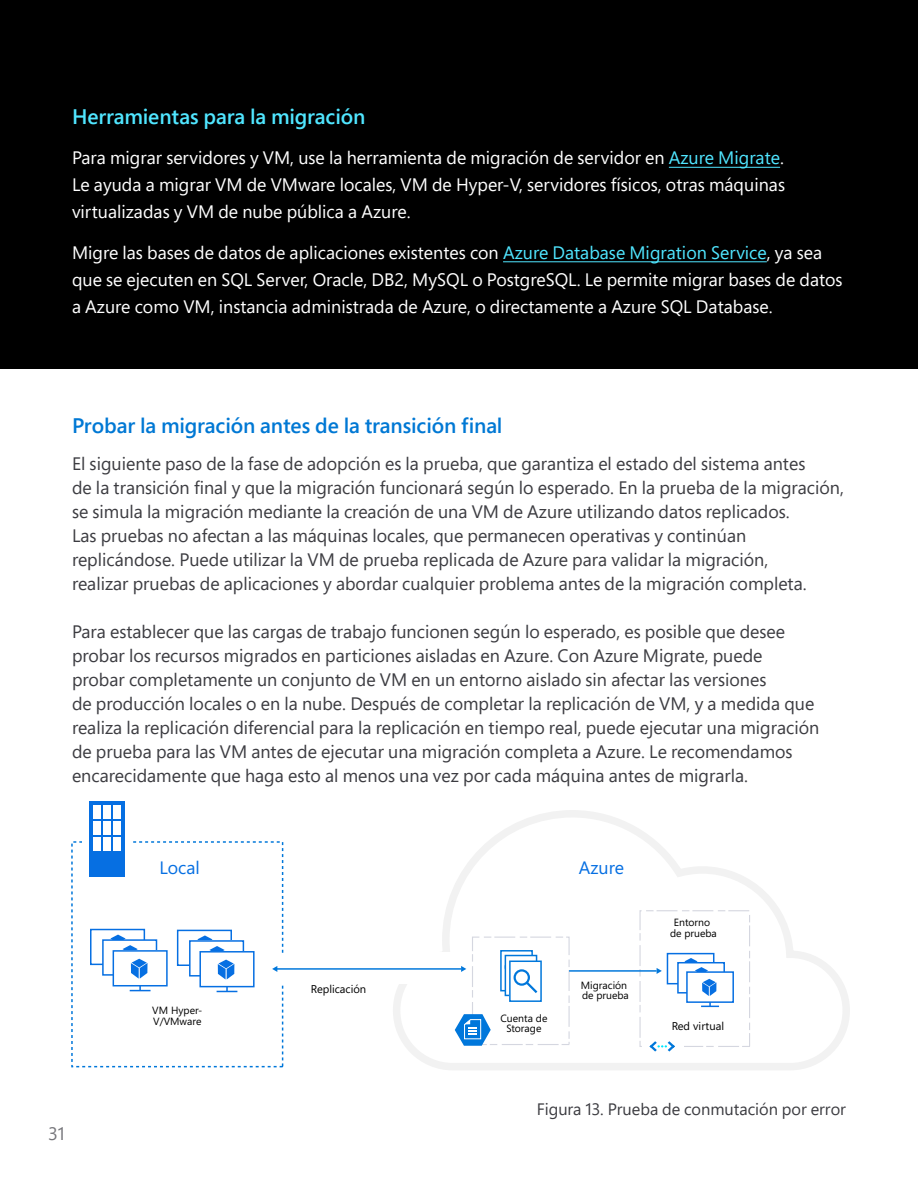
<style>
.page{position:relative;width:918px;height:1188px;background:#fff}
.page>*{position:absolute;margin:0;border:0;box-sizing:border-box;transform-origin:0 0}
.t1{font:600 21px "Segoe Pro";letter-spacing:-.005em;color:#0078d4}
.t2{font:600 21px "Segoe Pro";letter-spacing:-.005em;color:#50e6ff}
.t3{font:18px/24px "Segoe Pro";color:#3c3c41}
.t4{font:18px/27px "Segoe Pro";color:#fff;text-align:justify}
.t5{font:18px "Segoe";color:#066fe2}
.t6{font:18px "Segoe Pro";color:#75757a}
.t7{font:16.5px "Segoe Pro";color:#3c3c41}
.t8{font:11.25px "Segoe";color:#000}
.t9{font:10.5px/10.5px "Segoe";color:#000}
.s1{color:#50e6ff}
</style>
<div class="page">
<div style="left:0;top:0;width:918px;height:369px;background:#000"></div>
<hr style="left:669px;top:167px;width:111px;height:1px;background:#50e6ff">
<hr style="left:503px;top:261px;width:264px;height:1px;background:#50e6ff">
<div style="left:90px;top:929px;width:55px;height:36px;border:1px solid #066fe2"></div>
<div style="left:103px;top:940px;width:53px;height:30px;background:#fff"></div>
<div style="left:102px;top:939px;width:55px;height:37px;border:1px solid #066fe2"></div>
<div style="left:113px;top:951px;width:54px;height:30px;background:#fff"></div>
<div style="left:113px;top:950px;width:55px;height:36px;border:1px solid #066fe2"></div>
<svg style="left:130px;top:986px;width:21px;height:5px"></svg>
<svg style="left:110px;top:935px;width:38px;height:45px"></svg>
<div style="left:177px;top:930px;width:55px;height:36px;border:1px solid #066fe2"></div>
<div style="left:190px;top:941px;width:53px;height:30px;background:#fff"></div>
<div style="left:189px;top:940px;width:55px;height:37px;border:1px solid #066fe2"></div>
<div style="left:200px;top:952px;width:54px;height:30px;background:#fff"></div>
<div style="left:199px;top:951px;width:56px;height:36px;border:1px solid #066fe2"></div>
<svg style="left:217px;top:987px;width:20px;height:5px"></svg>
<svg style="left:197px;top:935px;width:37px;height:46px"></svg>
<svg style="left:393px;top:810px;width:457px;height:260px"></svg>
<div style="left:505px;top:956px;width:32px;height:39px;background:#fff"></div>
<div style="left:505px;top:955px;width:32px;height:41px;border:1px solid #0077db"></div>
<div style="left:510px;top:961px;width:31px;height:40px;background:#fff"></div>
<div style="left:509px;top:961px;width:33px;height:41px;border:1px solid #0077db"></div>
<svg style="left:505px;top:959px;width:32px;height:34px"></svg>
<div style="left:71px;top:841px;width:212px;height:226px;border:1px dashed #0077da"></div>
<div style="left:264px;top:954px;width:38px;height:29px;background:#fff"></div>
<div style="left:394px;top:952px;width:67px;height:32px;background:#fff"></div>
<svg style="left:272px;top:966px;width:5px;height:6px"></svg>
<hr style="left:276px;top:968px;width:185px;height:2px;background:#0077db">
<svg style="left:461px;top:966px;width:5px;height:6px"></svg>
<svg style="left:650px;top:1041px;width:25px;height:11px"></svg>
<div style="left:82px;top:813px;width:48px;height:73px;background:#fff"></div>
<div style="left:89px;top:801px;width:36px;height:76px;background:#066fe2"></div>
<div style="left:94px;top:805px;width:7px;height:13px;background:#fff"></div>
<div style="left:104px;top:805px;width:7px;height:13px;background:#fff"></div>
<div style="left:113px;top:805px;width:8px;height:13px;background:#fff"></div>
<div style="left:94px;top:822px;width:7px;height:13px;background:#fff"></div>
<div style="left:104px;top:822px;width:7px;height:13px;background:#fff"></div>
<div style="left:113px;top:822px;width:8px;height:13px;background:#fff"></div>
<div style="left:94px;top:838px;width:7px;height:13px;background:#fff"></div>
<div style="left:104px;top:838px;width:7px;height:13px;background:#fff"></div>
<div style="left:113px;top:838px;width:8px;height:13px;background:#fff"></div>
<p class="t2" style="left:72px;top:102px;width:295px">Herramientas para la migración</p>
<p class="t4" style="left:72px;top:144px;width:715px">Para migrar servidores y VM, use la herramienta de migración de servidor en <span class="s1">Azure Migrate</span>.<br>Le ayuda a migrar VM de VMware locales, VM de Hyper-V, servidores físicos, otras máquinas virtualizadas y VM de nube pública a Azure.</p>
<p class="t4" style="left:72px;top:238px;width:772px;text-align:left">Migre las bases de datos de aplicaciones existentes con <span class="s1">Azure Database Migration Service</span>, ya sea que se ejecuten en SQL Server, Oracle, DB2, MySQL o PostgreSQL. Le permite migrar bases de datos a Azure como VM, instancia administrada de Azure, o directamente a Azure SQL Database.</p>
<p class="t1" style="left:72px;top:411px;width:432px">Probar la migración antes de la transición final</p>
<p class="t3" style="left:72px;top:451px;width:773px">El siguiente paso de la fase de adopción es la prueba, que garantiza el estado del sistema antes<br>de la transición final y que la migración funcionará según lo esperado. En la prueba de la migración, se simula la migración mediante la creación de una VM de Azure utilizando datos replicados.<br>Las pruebas no afectan a las máquinas locales, que permanecen operativas y continúan replicándose. Puede utilizar la VM de prueba replicada de Azure para validar la migración,<br>realizar pruebas de aplicaciones y abordar cualquier problema antes de la migración completa.</p>
<p class="t3" style="left:72px;top:619px;width:749px">Para establecer que las cargas de trabajo funcionen según lo esperado, es posible que desee probar los recursos migrados en particiones aisladas en Azure. Con Azure Migrate, puede probar completamente un conjunto de VM en un entorno aislado sin afectar las versiones<br>de producción locales o en la nube. Después de completar la replicación de VM, y a medida que realiza la replicación diferencial para la replicación en tiempo real, puede ejecutar una migración de prueba para las VM antes de ejecutar una migración completa a Azure. Le recomendamos encarecidamente que haga esto al menos una vez por cada máquina antes de migrarla.</p>
<p class="t6" style="left:48px;top:1121px;width:18px">31</p>
<p class="t5" style="left:159px;top:855px;width:42px">Local</p>
<p class="t5" style="left:579px;top:855px;width:47px">Azure</p>
<p class="t8" style="left:311px;top:981px;width:57px">Replicación</p>
<p class="t9" style="left:152px;top:1005px;width:51px">VM Hyper-<br>V/VMware</p>
<p class="t9" style="left:501px;top:1013px;width:48px;text-align:center">Cuenta de<br>Storage</p>
<p class="t9" style="left:581px;top:980px;width:49px">Migración de prueba</p>
<p class="t9" style="left:670px;top:917px;width:48px;text-align:center">Entorno de prueba</p>
<p class="t8" style="left:672px;top:1018px;width:54px">Red virtual</p>
<p class="t7" style="left:537px;top:1098px;width:311px">Figura 13. Prueba de conmutación por error</p>
</div>
